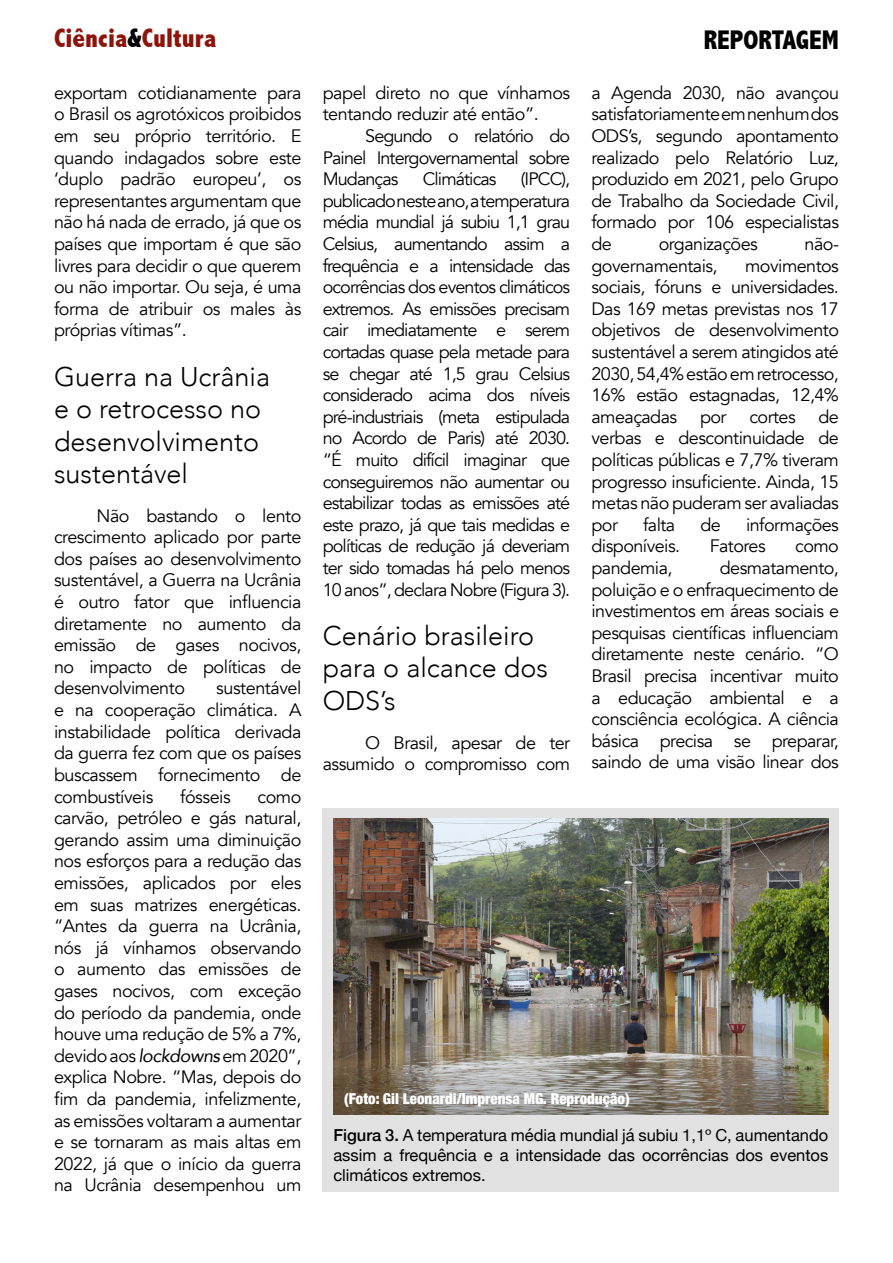
<style>
.page{position:relative;width:893px;height:1263px;background:#fff}
.page>*{position:absolute;margin:0;border:0;box-sizing:border-box;transform-origin:0 0}
.t1{font:300 27px/32.4px "Avenir";color:#000}
.t2{font:800 condensed 27px "Abadi";color:#8d140b}
.t3{font:800 condensed 27px "Abadi";color:#000}
.t4{font:18px/21.6px "Avenir";letter-spacing:-.03em;color:#000;text-align:justify}
.t5{font:18px "Avenir";letter-spacing:-.05em;color:#000}
.t6{font:16.5px/19.8px "Helvetica Neue";color:#000;text-align:justify}
.t7{font:900 condensed 15px "Helvetica Neue";color:#fff}
.s1{color:#000}
.s2{font-style:italic}
.s3{font-weight:500}
</style>
<div class="page">
<div style="left:323px;top:808px;width:516px;height:383px;background:#e1e1e1"></div>
<img style="left:333px;top:819px;width:495px;height:231px">
<svg style="left:333px;top:1050px;width:495px;height:64px;background:#8c8579"></svg>
<h1 class="t2" style="left:54px;top:22px;width:164px">Ciência<span class="s1">&amp;</span>Cultura</h1>
<h1 class="t3" style="left:704px;top:25px;width:137px">REPORTAGEM</h1>
<p class="t4" style="left:54px;top:82px;width:249px">exportam cotidianamente para o Brasil os agrotóxicos proibidos em seu próprio território. E quando indagados sobre este ‘duplo padrão europeu’, os representantes argumentam que não há nada de errado, já que os países que importam é que são livres para decidir o que querem ou não importar. Ou seja, é uma forma de atribuir os males às próprias vítimas”.</p>
<h1 class="t1" style="left:54px;top:360px;width:218px">Guerra na Ucrânia e o retrocesso no desenvolvimento sustentável</h1>
<p class="t4" style="left:54px;top:505px;width:249px;text-indent:43px">Não bastando o lento crescimento aplicado por parte dos países ao desenvolvimento sustentável, a Guerra na Ucrânia é outro fator que influencia diretamente no aumento da emissão de gases nocivos, no impacto de políticas de desenvolvimento</p>
<p class="t4" style="left:591px;top:82px;width:249px">a Agenda 2030, não avançou satisfatoriamente em nenhum dos ODS’s, segundo apontamento realizado pelo Relatório Luz, produzido em 2021, pelo Grupo de Trabalho da Sociedade Civil, formado por 106 especialistas de</p>
<p class="t4" style="left:323px;top:82px;width:249px">papel direto no que vínhamos tentando reduzir até então”.</p>
<p class="t4" style="left:323px;top:125px;width:249px;text-indent:43px">Segundo o relatório do Painel Intergovernamental sobre Mudanças</p>
<p class="t5" style="left:423px;top:168px;width:75px">Climáticas</p>
<p class="t4" style="left:323px;top:169px;width:249px;text-indent:198px">(IPCC), publicado neste ano, a temperatura média mundial já subiu 1,1 grau Celsius, aumentando assim a frequência e a intensidade das ocorrências dos eventos climáticos extremos. As emissões precisam cair imediatamente e serem cortadas quase pela metade para se chegar até 1,5 grau Celsius considerado acima dos níveis pré-industriais (meta estipulada no Acordo de Paris) até 2030. “É muito difícil imaginar que conseguiremos não aumentar ou estabilizar todas as emissões até este prazo, já que tais medidas e políticas de redução já deveriam ter sido tomadas há pelo menos 10 anos”, declara Nobre (Figura 3).</p>
<h1 class="t1" style="left:323px;top:620px;width:227px">Cenário brasileiro para o alcance dos<br>ODS’s</h1>
<p class="t4" style="left:323px;top:732px;width:249px;text-align:right">O Brasil, apesar de ter assumido o compromisso com</p>
<p class="t4" style="left:659px;top:233px;width:101px">organizações</p>
<p class="t4" style="left:805px;top:233px;width:36px">não-</p>
<p class="t4" style="left:591px;top:255px;width:128px">governamentais,</p>
<p class="t4" style="left:591px;top:255px;width:249px;text-indent:154px">movimentos sociais, fóruns e universidades.<br>Das 169 metas previstas nos 17 objetivos de desenvolvimento sustentável a serem atingidos até 2030, 54,4% estão em retrocesso, 16% estão estagnadas, 12,4% ameaçadas</p>
<p class="t4" style="left:591px;top:406px;width:249px;text-indent:227px">de verbas e descontinuidade de políticas públicas e 7,7% tiveram progresso insuficiente. Ainda, 15 metas não puderam ser avaliadas por</p>
<p class="t4" style="left:700px;top:406px;width:28px">por</p>
<p class="t4" style="left:749px;top:406px;width:48px">cortes</p>
<p class="t4" style="left:643px;top:514px;width:34px">falta</p>
<p class="t4" style="left:700px;top:514px;width:22px">de</p>
<p class="t4" style="left:746px;top:514px;width:94px">informações</p>
<p class="t4" style="left:591px;top:536px;width:90px">disponíveis.</p>
<p class="t4" style="left:710px;top:536px;width:58px">Fatores</p>
<p class="t4" style="left:795px;top:536px;width:45px">como</p>
<p class="t4" style="left:591px;top:557px;width:83px">pandemia,</p>
<p class="t4" style="left:591px;top:557px;width:249px;text-indent:128px">desmatamento, poluição e o enfraquecimento de investimentos em áreas sociais e pesquisas científicas influenciam diretamente neste cenário. “O Brasil precisa incentivar muito a educação ambiental e a consciência ecológica. A ciência básica precisa se preparar, saindo de uma visão linear dos</p>
<p class="t4" style="left:54px;top:678px;width:249px;text-indent:162px">sustentável e na cooperação climática. A instabilidade política derivada da guerra fez com que os países buscassem fornecimento de combustíveis</p>
<p class="t4" style="left:180px;top:786px;width:52px">fósseis</p>
<p class="t4" style="left:54px;top:786px;width:249px;text-indent:203px">como carvão, petróleo e gás natural, gerando assim uma diminuição nos esforços para a redução das emissões, aplicados por eles em suas matrizes energéticas. “Antes da guerra na Ucrânia, nós já vínhamos observando o aumento das emissões de gases nocivos, com exceção do período da pandemia, onde houve uma redução de 5% a 7%, devido aos <span class="s2">lockdowns</span> em 2020”, explica Nobre. “Mas, depois do fim da pandemia, infelizmente, as emissões voltaram a aumentar e se tornaram as mais altas em 2022, já que o início da guerra na Ucrânia desempenhou um</p>
<p class="t7" style="left:344px;top:1086px;width:287px">(Foto: Gil Leonardi/Imprensa MG. Reprodução)</p>
<p class="t6" style="left:333px;top:1126px;width:496px"><span class="s3">Figura 3.</span> A temperatura média mundial já subiu 1,1º C, aumentando assim a frequência e a intensidade das ocorrências dos eventos climáticos extremos.</p>
</div>
